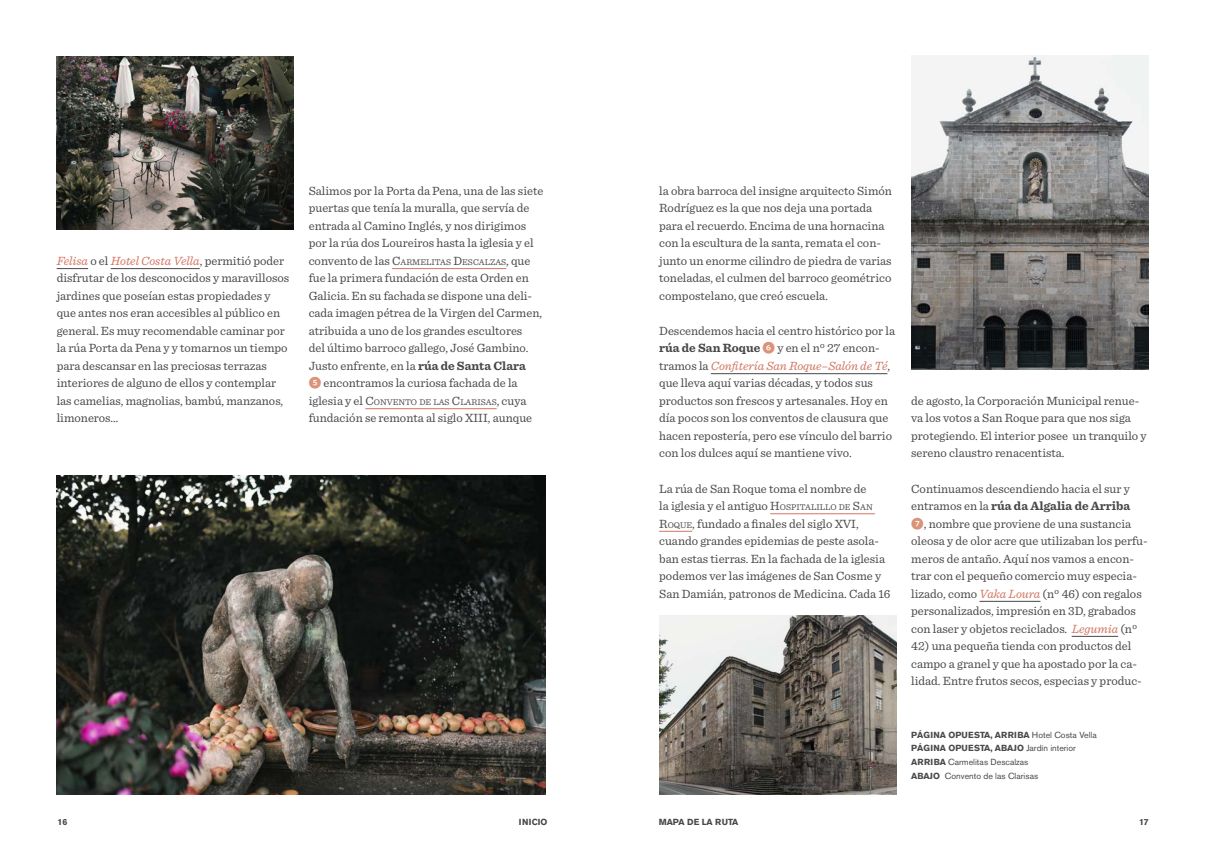
<style>
.page{position:relative;width:1205px;height:851px;background:#fff}
.page>*{position:absolute;margin:0;border:0;box-sizing:border-box;transform-origin:0 0}
.t1{font:12.5px/17.5px "Sentinel";color:#484848}
.t2{font:8.75px/13.8px "Akzidenz Grotesk BE";color:#484848}
.t3{font:8.75px "Sentinel";color:#484848}
.t4{font:700 8.75px "Akzidenz Grotesk BE";color:#484848}
.s1{font-style:italic;color:#d27460}
.s2{font-style:inherit}
.s3{font-size:8.75px}
.s4{font-weight:700}
.s5{font-family:"Whitney Index Black Round Bd";color:#db9279}
.s6{font-size:12.5px}
</style>
<div class="page">
<img style="left:659px;top:615px;width:237px;height:179px">
<hr style="left:979px;top:601px;width:61px;height:1px;background:#484848">
<hr style="left:1071px;top:636px;width:47px;height:1px;background:#484848">
<hr style="left:711px;top:373px;width:176px;height:1px;background:#484848">
<hr style="left:770px;top:513px;width:105px;height:1px;background:#d27460">
<hr style="left:659px;top:531px;width:33px;height:1px;background:#d27460">
<img style="left:911px;top:56px;width:237px;height:314px">
<img style="left:57px;top:475px;width:489px;height:319px">
<hr style="left:392px;top:268px;width:114px;height:1px;background:#d27460">
<hr style="left:365px;top:408px;width:132px;height:1px;background:#d27460">
<hr style="left:57px;top:268px;width:31px;height:1px;background:#484848">
<hr style="left:111px;top:268px;width:89px;height:1px;background:#484848">
<img style="left:57px;top:57px;width:237px;height:173px">
<p class="t1" style="left:57px;top:251px;width:234px"><span class="s1">Felisa</span> o el <span class="s1">Hotel Costa Vella</span>, permitió poder disfrutar de los desconocidos y maravillosos jardines que poseían estas propiedades y que antes nos eran accesibles al público en general. Es muy recomendable caminar por la rúa Porta da Pena y y tomarnos un tiempo para descansar en las preciosas terrazas interiores de alguno de ellos y contemplar las camelias, magnolias, bambú, manzanos, limoneros…</p>
<p class="t1" style="left:309px;top:181px;width:236px">Salimos por la Porta da Pena, una de las siete puertas que tenía la muralla, que servía de entrada al Camino Inglés, y nos dirigimos por la rúa dos Loureiros hasta la iglesia y el convento de las <span class="s2">C</span><span class="s3">ARMELITAS</span> <span class="s2">D</span><span class="s3">ESCALZAS</span>, que fue la primera fundación de esta Orden en Galicia. En su fachada se dispone una deli&shy;cada imagen pétrea de la Virgen del Carmen, atribuida a uno de los grandes escultores<br>del último barroco gallego, José Gambino.<br>Justo enfrente, en la <span class="s4">rúa de Santa Clara<br></span><span class="s5">5</span> encontramos la curiosa fachada de la</p>
<p class="t3" style="left:309px;top:395px;width:219px"><span class="s6">iglesia y el</span> <span class="s6">C</span>ONVENTO DE LAS <span class="s6">C</span>LARISAS<span class="s6">, cuya</span></p>
<p class="t1" style="left:309px;top:408px;width:225px">fundación se remonta al siglo XIII, aunque</p>
<p class="t1" style="left:659px;top:181px;width:234px">la obra barroca del insigne arquitecto Simón Rodríguez es la que nos deja una portada para el recuerdo. Encima de una hornacina con la escultura de la santa, remata el con&shy;junto un enorme cilindro de piedra de varias toneladas, el culmen del barroco geométrico compostelano, que creó escuela.</p>
<p class="t1" style="left:659px;top:321px;width:237px">Descendemos hacia el centro histórico por la <span class="s4">rúa de San Roque</span> <span class="s5">6</span> y en el nº 27 encon&shy;tramos la <span class="s1">Confitería San Roque–Salón de Té</span>, que lleva aquí varias décadas, y todos sus productos son frescos y artesanales. Hoy en día pocos son los conventos de clausura que hacen repostería, pero ese vínculo del barrio con los dulces aquí se mantiene vivo.</p>
<p class="t1" style="left:659px;top:478px;width:233px">La rúa de San Roque toma el nombre de<br>la iglesia y el antiguo <span class="s2">H</span><span class="s3">OSPITALILLO DE</span> <span class="s2">S</span><span class="s3">AN </span><span class="s2">R</span><span class="s3">OQUE</span>, fundado a finales del siglo XVI, cuando grandes epidemias de peste asola&shy;ban estas tierras. En la fachada de la iglesia podemos ver las imágenes de San Cosme y San Damián, patronos de Medicina. Cada 16</p>
<p class="t1" style="left:911px;top:391px;width:237px">de agosto, la Corporación Municipal renue&shy;va los votos a San Roque para que nos siga protegiendo. El interior posee un tranquilo y sereno claustro renacentista.</p>
<p class="t1" style="left:911px;top:478px;width:238px">Continuamos descendiendo hacia el sur y entramos en la <span class="s4">rúa da Algalia de Arriba </span><span class="s5">7</span>, nombre que proviene de una sustancia oleosa y de olor acre que utilizaban los perfu&shy;meros de antaño. Aquí nos vamos a encon&shy;trar con el pequeño comercio muy especia&shy;lizado, como <span class="s1">Vaka Loura</span> (nº 46) con regalos personalizados, impresión en 3D, grabados con laser y objetos reciclados. <span class="s1">Legumia</span> (nº</p>
<p class="t1" style="left:911px;top:636px;width:232px">42) una pequeña tienda con productos del campo a granel y que ha apostado por la ca&shy;lidad. Entre frutos secos, especias y produc-</p>
<p class="t2" style="left:911px;top:727px;width:187px"><span class="s4">PÁGINA OPUESTA, ARRIBA</span> Hotel Costa Vella <span class="s4">PÁGINA OPUESTA, ABAJO</span> Jardín interior <span class="s4">ARRIBA</span> Carmelitas Descalzas<br><span class="s4">ABAJO</span> Convento de las Clarisas</p>
<p class="t4" style="left:58px;top:817px;width:11px">16</p>
<p class="t4" style="left:519px;top:817px;width:30px">INICIO</p>
<p class="t4" style="left:659px;top:817px;width:81px">MAPA DE LA RUTA</p>
<p class="t4" style="left:1139px;top:817px;width:11px">17</p>
</div>
